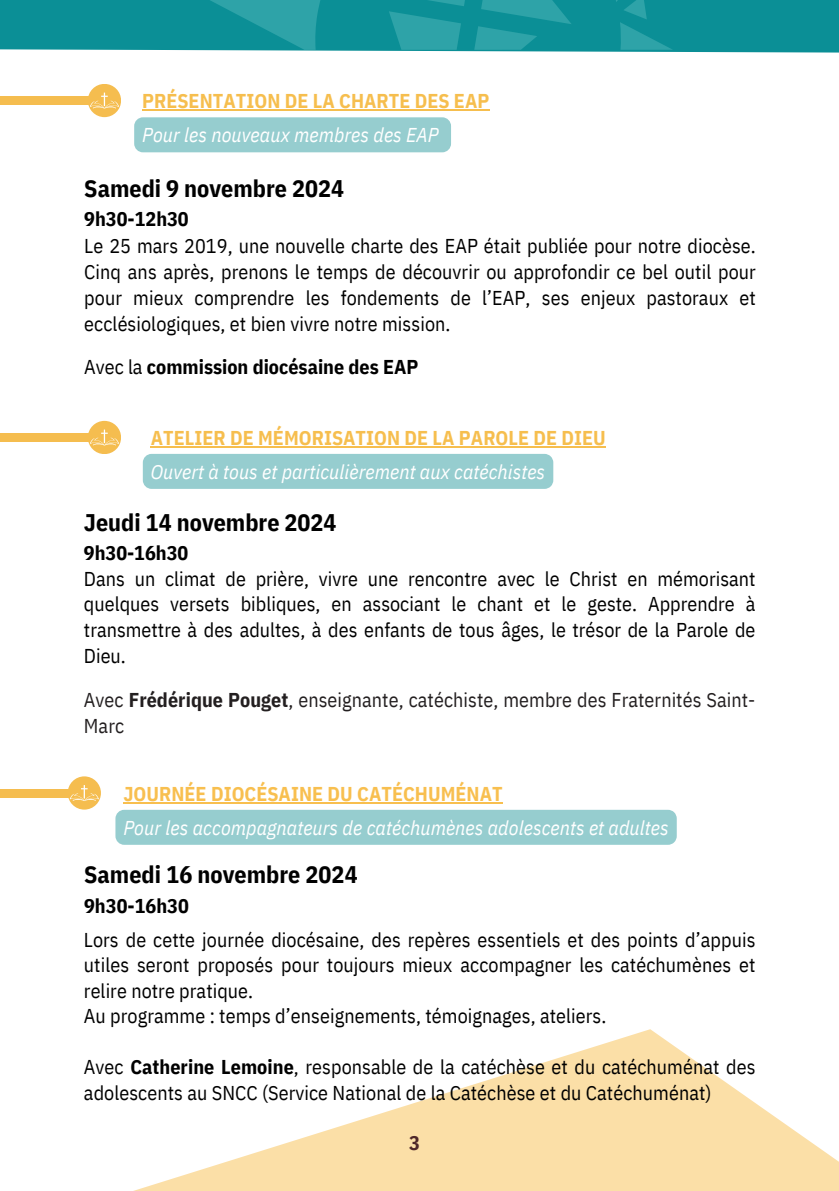
<style>
.page{position:relative;width:839px;height:1191px;background:#fff}
.page>*{position:absolute;margin:0;border:0;box-sizing:border-box;transform-origin:0 0}
.t1{font:700 24px "IBM Plex Sans Cond";color:#000}
.t2{font:20px/25.6px "IBM Plex Sans Cond";letter-spacing:.005em;color:#000;text-align:justify}
.t3{font:italic 20px "IBM Plex Sans Cond";letter-spacing:.005em;color:#fff}
.t4{font:20px/25.6px "IBM Plex Sans Cond";letter-spacing:.005em;color:#231f20}
.t5{font:700 20px "IBM Plex Sans Cond";letter-spacing:.005em;color:#f6be4e}
.t6{font:700 20px "IBM Plex Sans Cond";color:#000}
.t7{font:700 20px "IBM Plex Sans Cond";letter-spacing:.005em;color:#f8bf4f}
.t8{font:700 20px "IBM Plex Sans Cond";color:#4e2729}
.s1{font-weight:400}
.s2{font-weight:700}
</style>
<div class="page">
<svg style="left:0;top:0;width:838px;height:53px;background:#1a969c"></svg>
<svg style="left:615px;top:0;width:58px;height:50px;background:#16959b"></svg>
<svg style="left:474px;top:0;width:97px;height:50px;background:#1b989e"></svg>
<svg style="left:206px;top:0;width:115px;height:50px;background:#1d999f"></svg>
<svg style="left:389px;top:0;width:76px;height:50px;background:#1e9aa0"></svg>
<hr style="left:151px;top:446px;width:455px;height:2px;background:#f6be4e">
<svg style="left:133px;top:1029px;width:705px;height:162px;fill:#fbdfa7"></svg>
<hr style="left:142px;top:110px;width:347px;height:1px;background:#f6be4e">
<div style="left:143px;top:454px;width:410px;height:35px;background:#96cdcf"></div>
<div style="left:134px;top:117px;width:317px;height:35px;background:#96cdcf;border-radius:9px"></div>
<div style="left:0;top:97px;width:93px;height:8px;background:#f5bd4f"></div>
<div style="left:88px;top:84px;width:33px;height:33px;background:#f5bd4f;border-radius:50%"></div>
<svg style="left:90px;top:93px;width:29px;height:16px"></svg>
<div style="left:0;top:434px;width:93px;height:8px;background:#f5bd4f"></div>
<div style="left:88px;top:421px;width:33px;height:33px;background:#f5bd4f;border-radius:50%"></div>
<svg style="left:90px;top:430px;width:29px;height:16px"></svg>
<hr style="left:123px;top:802px;width:379px;height:2px;background:#f8bf4f">
<div style="left:115px;top:810px;width:561px;height:35px;background:#96cdcf"></div>
<div style="left:0;top:789px;width:73px;height:8px;background:#f5bd4f"></div>
<div style="left:68px;top:776px;width:33px;height:34px;background:#f5bd4f;border-radius:50%"></div>
<svg style="left:70px;top:785px;width:29px;height:16px"></svg>
<h4 class="t5" style="left:142px;top:88px;width:348px">PRÉSENTATION DE LA CHARTE DES EAP</h4>
<p class="t3" style="left:142px;top:122px;width:298px">Pour les nouveaux membres des EAP</p>
<p class="t1" style="left:84px;top:173px;width:261px">Samedi 9 novembre 2024</p>
<p class="t6" style="left:84px;top:206px;width:106px">9h30-12h30</p>
<p class="t2" style="left:84px;top:233px;width:673px">Le 25 mars 2019, une nouvelle charte des EAP était publiée pour notre diocèse.<br>Cinq ans après, prenons le temps de découvrir ou approfondir ce bel outil pour pour mieux comprendre les fondements de l’EAP, ses enjeux pastoraux et ecclésiologiques, et bien vivre notre mission.</p>
<p class="t6" style="left:84px;top:354px;width:335px"><span class="s1">Avec la</span> commission diocésaine des EAP</p>
<p class="t5" style="left:151px;top:424px;width:456px">ATELIER DE MÉMORISATION DE LA PAROLE DE DIEU</p>
<p class="t3" style="left:151px;top:458px;width:396px">Ouvert à tous et particulièrement aux catéchistes</p>
<p class="t1" style="left:84px;top:506px;width:254px">Jeudi 14 novembre 2024</p>
<p class="t6" style="left:84px;top:540px;width:106px">9h30-16h30</p>
<p class="t2" style="left:84px;top:565px;width:673px">Dans un climat de prière, vivre une rencontre avec le Christ en mémorisant quelques versets bibliques, en associant le chant et le geste. Apprendre à transmettre à des adultes, à des enfants de tous âges, le trésor de la Parole de Dieu.</p>
<p class="t4" style="left:84px;top:687px;width:673px">Avec <span class="s2">Frédérique Pouget</span>, enseignante, catéchiste, membre des Fraternités Saint-<br>Marc</p>
<p class="t7" style="left:123px;top:780px;width:381px">JOURNÉE DIOCÉSAINE DU CATÉCHUMÉNAT</p>
<p class="t3" style="left:123px;top:814px;width:546px">Pour les accompagnateurs de catéchumènes adolescents et adultes</p>
<p class="t1" style="left:84px;top:859px;width:275px">Samedi 16 novembre 2024</p>
<p class="t6" style="left:84px;top:893px;width:106px">9h30-16h30</p>
<p class="t2" style="left:84px;top:926px;width:673px;text-align:left">Lors de cette journée diocésaine, des repères essentiels et des points d’appuis utiles seront proposés pour toujours mieux accompagner les catéchumènes et relire notre pratique.<br>Au programme : temps d’enseignements, témoignages, ateliers.</p>
<p class="t2" style="left:84px;top:1054px;width:673px">Avec <span class="s2">Catherine Lemoine</span>, responsable de la catéchèse et du catéchuménat des adolescents au SNCC (Service National de la Catéchèse et du Catéchuménat)</p>
<p class="t8" style="left:409px;top:1130px;width:12px">3</p>
</div>
